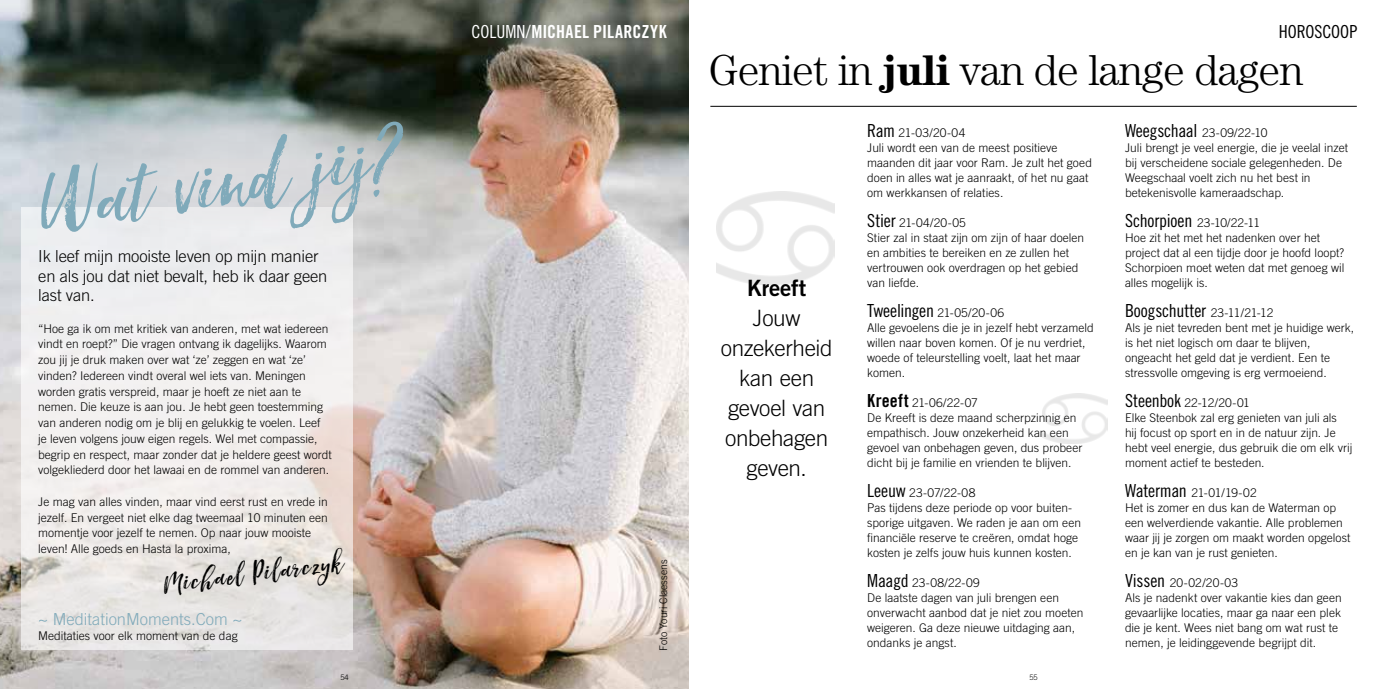
<style>
.page{position:relative;width:1378px;height:689px;background:#fff}
.page>*{position:absolute;margin:0;border:0;box-sizing:border-box;transform-origin:0 0}
.t1{font:italic 115.95px "Hello Sunshine";color:#80aaba}
.t2{font:300 43.5px "Century Std";letter-spacing:-.02em;color:#000}
.t3{font:italic 37.2px "Hello Sunshine";color:#000}
.t4{font:300 22.5px/30px "Trade Gothic LT Std";letter-spacing:-.02em;color:#000;text-align:center}
.t5{font:22.5px "Trade Gothic LT Std Bd 2";letter-spacing:-.01em;color:#000}
.t6{font:18px "Trade Gothic LT Std Cn 18";letter-spacing:-.005em;color:#000}
.t7{font:18px "Trade Gothic LT Std Bd Cn 20";letter-spacing:.01em;color:#fff}
.t8{font:300 16.5px/19.5px "Trade Gothic LT Std";letter-spacing:-.01em;color:#000}
.t9{font:300 16.5px "Trade Gothic LT Std";color:#80aaba}
.t10{font:300 12px/15px "Trade Gothic LT Std";color:#000}
.t11{font:300 10.5px "Trade Gothic LT Std";color:#000}
.t12{font:300 7.5px "Trade Gothic LT Std";color:#000}
.s1{font-family:"Trade Gothic LT Std Cn 18"}
.s2{font-weight:700}
.s3{font-family:"Trade Gothic LT Std Cn 18";font-weight:400;font-size:18px}
.s4{font-family:"Trade Gothic LT Std Bd Cn 20";font-weight:400;font-size:18px}
.s5{font-family:"Trade Gothic LT Std";font-weight:300;font-size:12px}
</style>
<div class="page">
<img style="left:0;top:0;width:689px;height:689px">
<svg style="left:21px;top:208px;width:332px;height:442px;fill:#efeeef"></svg>
<svg style="left:20px;top:95px;width:448px;height:136px;background:#c2c7c8"></svg>
<hr style="left:710px;top:106px;width:646px;height:1px;background:#000">
<img style="left:1043px;top:393px;width:64px;height:51px">
<img style="left:716px;top:191px;width:119px;height:93px">
<h3 class="t7" style="left:471px;top:20px;width:197px"><span class="s1">COLUMN/</span>MICHAEL PILARCZYK</h3>
<h3 class="t6" style="left:1278px;top:21px;width:80px">HOROSCOOP</h3>
<h2 class="t2" style="left:709px;top:45px;width:596px">Geniet in <span class="s2">juli</span> van de lange dagen</h2>
<h1 class="t1" style="left:28px;top:133px;width:368px;rotate:-7deg">Wat vind jij?</h1>
<p class="t10" style="left:867px;top:125px;width:226px"><span class="s3">Ram</span> 21-03/20-04<br>Juli wordt een van de meest positieve maanden dit jaar voor Ram. Je zult het goed doen in alles wat je aanraakt, of het nu gaat om werkkansen of relaties.</p>
<p class="t10" style="left:867px;top:215px;width:219px"><span class="s3">Stier</span> 21-04/20-05<br>Stier zal in staat zijn om zijn of haar doelen en ambities te bereiken en ze zullen het vertrouwen ook overdragen op het gebied van liefde.</p>
<p class="t10" style="left:867px;top:305px;width:228px"><span class="s3">Tweelingen</span> 21-05/20-06<br>Alle gevoelens die je in jezelf hebt verzameld willen naar boven komen. Of je nu verdriet, woede of teleurstelling voelt, laat het maar komen.</p>
<p class="t10" style="left:867px;top:395px;width:217px"><span class="s4">Kreeft</span> 21-06/22-07<br>De Kreeft is deze maand scherpzinnig en empathisch. Jouw onzekerheid kan een gevoel van onbehagen geven, dus probeer dicht bij je familie en vrienden te blijven.</p>
<p class="t10" style="left:867px;top:485px;width:215px"><span class="s3">Leeuw</span> 23-07/22-08<br>Pas tijdens deze periode op voor buiten&shy;sporige uitgaven. We raden je aan om een financiële reserve te creëren, omdat hoge kosten je zelfs jouw huis kunnen kosten.</p>
<p class="t10" style="left:867px;top:575px;width:218px"><span class="s3">Maagd</span> 23-08/22-09<br>De laatste dagen van juli brengen een onverwacht aanbod dat je niet zou moeten weigeren. Ga deze nieuwe uitdaging aan, ondanks je angst.</p>
<h3 class="t8" style="left:38px;top:246px;width:291px">Ik leef mijn mooiste leven op mijn manier en als jou dat niet bevalt, heb ik daar geen last van.</h3>
<p class="t10" style="left:38px;top:320px;width:295px;line-height:15.8px">“Hoe ga ik om met kritiek van anderen, met wat iedereen vindt en roept?” Die vragen ontvang ik dagelijks. Waarom zou jij je druk maken over wat ‘ze’ zeggen en wat ‘ze’ vinden? Iedereen vindt overal wel iets van. Meningen worden gratis verspreid, maar je hoeft ze niet aan te nemen. Die keuze is aan jou. Je hebt geen toestemming van anderen nodig om je blij en gelukkig te voelen. Leef je leven volgens jouw eigen regels. Wel met compassie, begrip en respect, maar zonder dat je heldere geest wordt volgekliederd door het lawaai en de rommel van anderen.</p>
<p class="t10" style="left:38px;top:494px;width:291px;line-height:15.8px">Je mag van alles vinden, maar vind eerst rust en vrede in jezelf. En vergeet niet elke dag tweemaal 10 minuten een momentje voor jezelf te nemen. Op naar jouw mooiste leven! Alle goeds en Hasta la proxima,</p>
<h3 class="t5" style="left:747px;top:274px;width:61px">Kreeft</h3>
<h3 class="t4" style="left:721px;top:303px;width:113px">Jouw onzekerheid kan een gevoel van onbehagen geven.</h3>
<h3 class="t3" style="left:160px;top:563px;width:182px;rotate:-7deg">Michael Pilarczyk</h3>
<p class="t11" style="left:657px;top:651px;width:93px;rotate:-90deg">Foto Youri Claessens</p>
<h3 class="t9" style="left:38px;top:609px;width:206px">~ MeditationMoments.Com ~</h3>
<p class="t10" style="left:38px;top:627px;width:201px">Meditaties voor elk moment van de dag</p>
<p class="t12" style="left:340px;top:672px;width:10px">54</p>
<p class="t12" style="left:1029px;top:672px;width:10px">55</p>
<p class="t10" style="left:1125px;top:125px;width:224px"><span class="s3">Weegschaal</span> 23-09/22-10<br>Juli brengt je veel energie, die je veelal inzet bij verscheidene sociale gelegenheden. De Weegschaal voelt zich nu het best in betekenisvolle kameraadschap.</p>
<p class="t10" style="left:1125px;top:215px;width:221px"><span class="s3">Schorpioen</span> 23-10/22-11<br>Hoe zit het met het nadenken over het project dat al een tijdje door je hoofd loopt?<br>Schorpioen moet weten dat met genoeg wil alles mogelijk is.</p>
<h3 class="t6" style="left:1125px;top:300px;width:150px">Boogschutter <span class="s5">23-11/21-12</span></h3>
<p class="t10" style="left:1125px;top:320px;width:231px">Als je niet tevreden bent met je huidige werk, is het niet logisch om daar te blijven, ongeacht het geld dat je verdient. Een te stressvolle omgeving is erg vermoeiend.</p>
<p class="t10" style="left:1125px;top:395px;width:229px"><span class="s3">Steenbok</span> 22-12/20-01<br>Elke Steenbok zal erg genieten van juli als<br>hij focust op sport en in de natuur zijn. Je hebt veel energie, dus gebruik die om elk vrij moment actief te besteden.</p>
<p class="t10" style="left:1125px;top:485px;width:227px"><span class="s3">Waterman</span> 21-01/19-02<br>Het is zomer en dus kan de Waterman op een welverdiende vakantie. Alle problemen waar jij je zorgen om maakt worden opgelost en je kan van je rust genieten.</p>
<p class="t10" style="left:1125px;top:575px;width:218px"><span class="s3">Vissen</span> 20-02/20-03<br>Als je nadenkt over vakantie kies dan geen gevaarlijke locaties, maar ga naar een plek die je kent. Wees niet bang om wat rust te nemen, je leidinggevende begrijpt dit.</p>
</div>
